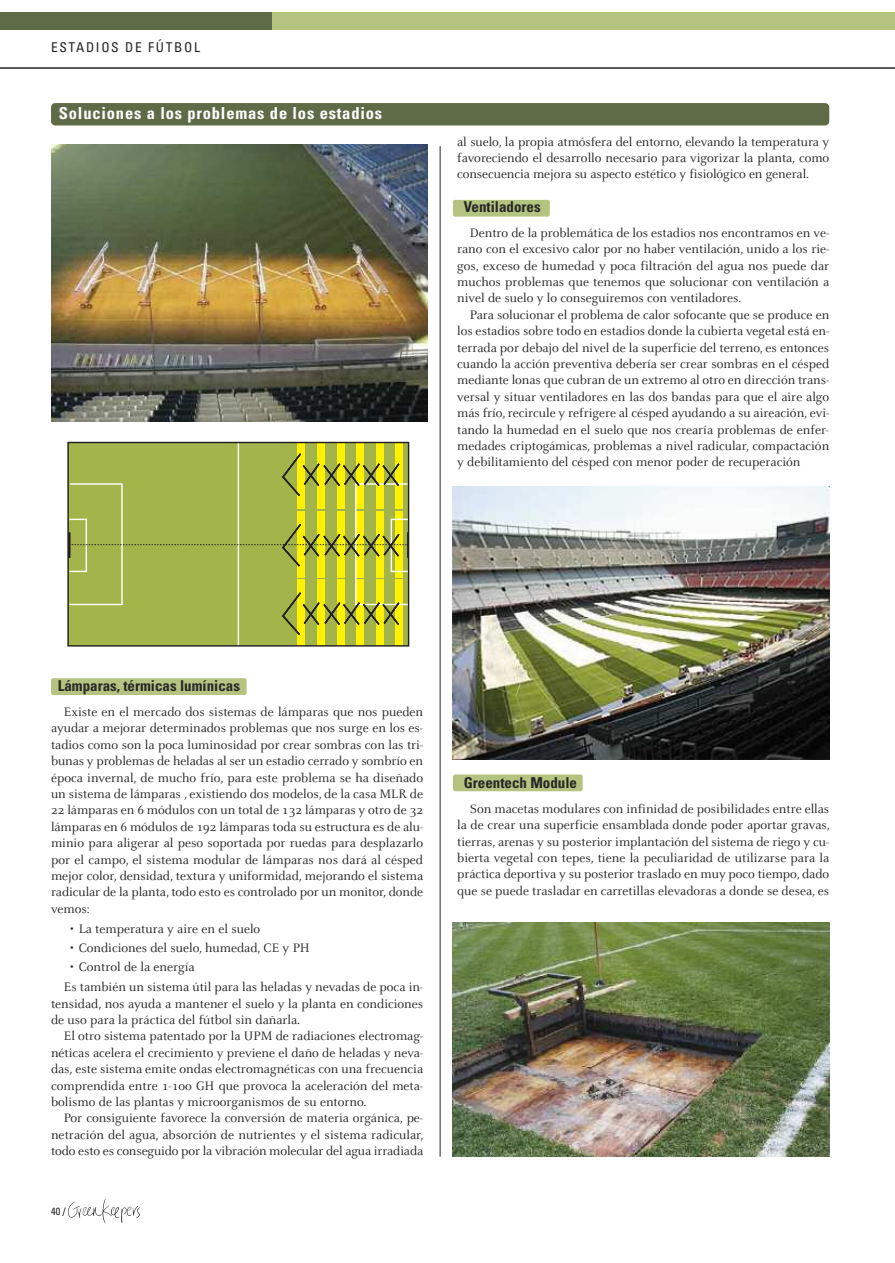
<style>
.page{position:relative;width:895px;height:1263px;background:#fff}
.page>*{position:absolute;margin:0;border:0;box-sizing:border-box;transform-origin:0 0}
.t1{font:700 condensed 16.5px "Univers";letter-spacing:.05em;color:#fff}
.t2{font:700 condensed 15px "Univers";color:#272627}
.t3{font:13.5px/16.4px "Celeste";color:#272627;text-align:justify}
.t4{font:condensed 13.5px "Univers";letter-spacing:.125em;color:#272627}
.t5{font:condensed 10.5px "Univers";color:#272627}
.s1{color:#000}
</style>
<div class="page">
<div style="left:453px;top:200px;width:97px;height:17px;background:#b4c37f;border-radius:2px"></div>
<div style="left:51px;top:678px;width:196px;height:17px;background:#b4c37f;border-radius:2px"></div>
<div style="left:453px;top:774px;width:130px;height:17px;background:#b4c37f;border-radius:2px"></div>
<img style="left:51px;top:145px;width:376px;height:276px">
<img style="left:453px;top:487px;width:376px;height:272px">
<img style="left:453px;top:923px;width:376px;height:234px">
<div style="left:68px;top:442px;width:341px;height:204px;background:#a3b54a"></div>
<div style="left:298px;top:443px;width:7px;height:66px;background:#fff101"></div>
<div style="left:298px;top:580px;width:7px;height:66px;background:#fff101"></div>
<div style="left:317px;top:443px;width:8px;height:66px;background:#fff101"></div>
<div style="left:317px;top:580px;width:8px;height:66px;background:#fff101"></div>
<div style="left:337px;top:443px;width:7px;height:66px;background:#fff101"></div>
<div style="left:337px;top:580px;width:7px;height:66px;background:#fff101"></div>
<div style="left:356px;top:443px;width:8px;height:66px;background:#fff101"></div>
<div style="left:356px;top:580px;width:8px;height:66px;background:#fff101"></div>
<div style="left:376px;top:443px;width:7px;height:66px;background:#fff101"></div>
<div style="left:376px;top:580px;width:7px;height:66px;background:#fff101"></div>
<div style="left:396px;top:443px;width:7px;height:66px;background:#fff101"></div>
<div style="left:396px;top:580px;width:7px;height:66px;background:#fff101"></div>
<hr style="left:238px;top:442px;width:1px;height:204px;background:#fff">
<svg style="left:69px;top:452px;width:338px;height:184px"></svg>
<div style="left:67px;top:442px;width:342px;height:205px;border:1px solid #231f20"></div>
<div style="left:51px;top:103px;width:778px;height:22px;background:#5f6b46;border-radius:4px"></div>
<hr style="left:440px;top:146px;width:1px;height:1011px;background:#272627">
<svg style="left:893px;top:13px;width:2px;height:17px"></svg>
<div style="left:0;top:13px;width:893px;height:17px;background:#b4c37f"></div>
<div style="left:0;top:13px;width:272px;height:17px;background:#5f6b46"></div>
<hr style="left:0;top:67px;width:893px;height:2px;background:#272627">
<svg style="left:68px;top:1199px;width:72px;height:24px"></svg>
<p class="t4" style="left:51px;top:43px;width:151px">ESTADIOS DE FÚTBOL</p>
<p class="t1" style="left:59px;top:108px;width:325px">Soluciones a los problemas de los estadios</p>
<p class="t3" style="left:457px;top:133px;width:374px">al suelo, la propia atmósfera del entorno, elevando la temperatura y favoreciendo el desarrollo necesario para vigorizar la planta, como consecuencia mejora su aspecto estético y fisiológico en general.</p>
<p class="t2" style="left:464px;top:201px;width:78px">Ventiladores</p>
<p class="t3" style="left:470px;top:224px;width:361px">Dentro de la problemática de los estadios nos encontramos en ve-</p>
<p class="t3" style="left:457px;top:240px;width:374px">rano con el excesivo calor por no haber ventilación, unido a los rie-</p>
<p class="t3" style="left:457px;top:257px;width:374px">gos, exceso de humedad y poca filtración del agua nos puede dar</p>
<p class="t3" style="left:457px;top:273px;width:374px">muchos problemas que tenemos que solucionar con ventilación a</p>
<p class="t3" style="left:457px;top:290px;width:286px">nivel de suelo y lo conseguiremos con ventiladores.</p>
<p class="t3" style="left:470px;top:306px;width:361px">Para solucionar el problema de calor sofocante que se produce en</p>
<p class="t3" style="left:457px;top:322px;width:374px">los estadios sobre todo en estadios donde la cubierta vegetal está en-</p>
<p class="t3" style="left:457px;top:339px;width:374px">terrada por debajo del nivel de la superficie del terreno, es entonces</p>
<p class="t3" style="left:457px;top:355px;width:374px">cuando la acción preventiva debería ser crear sombras en el césped</p>
<p class="t3" style="left:457px;top:372px;width:374px">mediante lonas que cubran de un extremo al otro en dirección trans-</p>
<p class="t3" style="left:457px;top:388px;width:374px">versal y situar ventiladores en las dos bandas para que el aire algo</p>
<p class="t3" style="left:457px;top:404px;width:374px">más frío, recircule y refrigere al césped ayudando a su aireación, evi-</p>
<p class="t3" style="left:457px;top:421px;width:373px">tando la humedad en el suelo que nos crearía problemas de enfer-</p>
<p class="t3" style="left:457px;top:437px;width:374px">medades criptogámicas, problemas a nivel radicular, compactación</p>
<p class="t3" style="left:457px;top:454px;width:345px">y debilitamiento del césped con menor poder de recuperación</p>
<p class="t2" style="left:58px;top:680px;width:184px">Lámparas, térmicas lumínicas</p>
<p class="t3" style="left:51px;top:703px;width:374px;text-indent:13px">Existe en el mercado dos sistemas de lámparas que nos pueden ayudar a mejorar determinados problemas que nos surge en los es&shy;tadios como son la poca luminosidad por crear sombras con las tri&shy;bunas y problemas de heladas al ser un estadio cerrado y sombrío en época invernal, de mucho frío, para este problema se ha diseñado un sistema de lámparas , existiendo dos modelos, de la casa MLR de 22 lámparas en 6 módulos con un total de 132 lámparas y otro de 32 lámparas en 6 módulos de 192 lámparas toda su estructura es de alu&shy;minio para aligerar al peso soportada por ruedas para desplazarlo por el campo, el sistema modular de lámparas nos dará al césped mejor color, densidad, textura y uniformidad, mejorando el sistema radicular de la planta, todo esto es controlado por un monitor, donde vemos:</p>
<p class="t3" style="left:70px;top:921px;width:192px">• La temperatura y aire en el suelo</p>
<p class="t3" style="left:70px;top:939px;width:241px">• Condiciones del suelo, humedad, CE y PH</p>
<p class="t3" style="left:64px;top:955px;width:361px;line-height:20.7px;text-indent:6px">• Control de la energía<br>Es también un sistema útil para las heladas y nevadas de poca in-</p>
<p class="t3" style="left:51px;top:995px;width:374px">tensidad, nos ayuda a mantener el suelo y la planta en condiciones</p>
<p class="t3" style="left:51px;top:1011px;width:250px">de uso para la práctica del fútbol sin dañarla.</p>
<p class="t3" style="left:64px;top:1027px;width:361px">El otro sistema patentado por la UPM de radiaciones electromag-</p>
<p class="t3" style="left:51px;top:1044px;width:374px">néticas acelera el crecimiento y previene el daño de heladas y neva-</p>
<p class="t3" style="left:51px;top:1060px;width:374px">das, este sistema emite ondas electromagnéticas con una frecuencia</p>
<p class="t3" style="left:51px;top:1077px;width:374px">comprendida entre 1-1oo GH que provoca la aceleración del meta-</p>
<p class="t3" style="left:51px;top:1093px;width:317px">bolismo de las plantas y microorganismos de su entorno.</p>
<p class="t3" style="left:64px;top:1109px;width:361px">Por consiguiente favorece la conversión de materia orgánica, pe-</p>
<p class="t3" style="left:51px;top:1126px;width:374px">netración del agua, absorción de nutrientes y el sistema radicular,</p>
<p class="t3" style="left:51px;top:1142px;width:374px">todo esto es conseguido por la vibración molecular del agua irradiada</p>
<p class="t5" style="left:51px;top:1207px;width:16px">40 <span class="s1">/</span></p>
<p class="t2" style="left:464px;top:777px;width:115px">Greentech Module</p>
<p class="t3" style="left:457px;top:800px;width:374px;text-indent:13px">Son macetas modulares con infinidad de posibilidades entre ellas la de crear una superficie ensamblada donde poder aportar gravas, tierras, arenas y su posterior implantación del sistema de riego y cu&shy;bierta vegetal con tepes, tiene la peculiaridad de utilizarse para la práctica deportiva y su posterior traslado en muy poco tiempo, dado que se puede trasladar en carretillas elevadoras a donde se desea, es</p>
</div>
